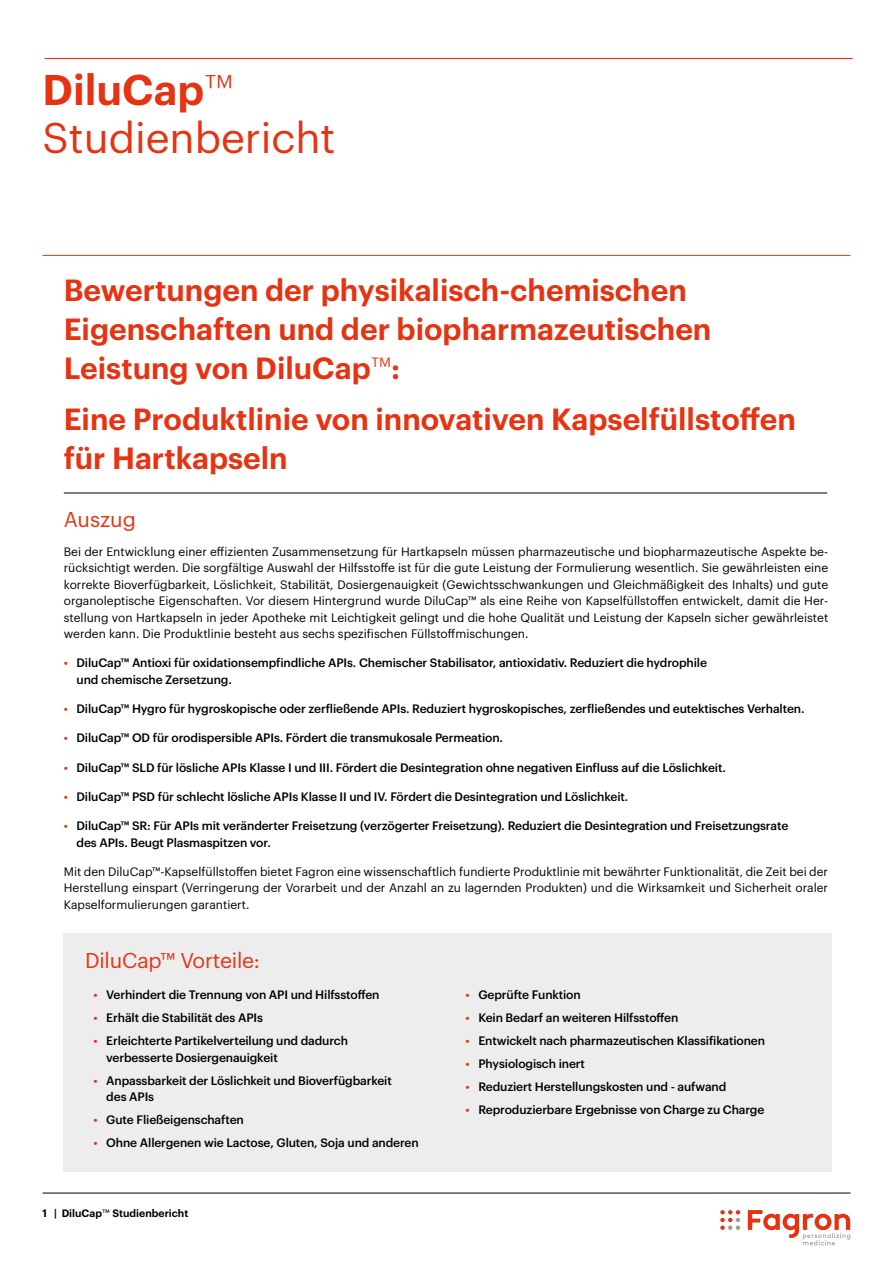
<style>
.page{position:relative;width:893px;height:1263px;background:#fff}
.page>*{position:absolute;margin:0;border:0;box-sizing:border-box;transform-origin:0 0}
.t1{font:42px/48px "Graphik";color:#e63312}
.t2{font:600 30px/39px "Graphik";color:#e63312}
.t3{font:21px "Graphik";letter-spacing:-.01em;color:#e63312}
.t4{font:500 12px/16.5px "Graphik";letter-spacing:-.01em;color:#000}
.t5{font:12px/16.5px "Graphik";color:#000;text-align:justify}
.t6{font:600 10.5px "Graphik";color:#000}
.s1{font-weight:600}
.s2{font-weight:300}
.s3{color:#e63312}
.s4{font-weight:400}
</style>
<div class="page">
<hr style="left:45px;top:58px;width:808px;height:1px;background:#e63312">
<hr style="left:43px;top:255px;width:807px;height:1px;background:#e63312">
<hr style="left:64px;top:493px;width:763px;height:1px;background:#000">
<div style="left:63px;top:933px;width:768px;height:238px;background:#ededed"></div>
<hr style="left:43px;top:1193px;width:807px;height:1px;background:#000">
<svg style="left:720px;top:1210px;width:20px;height:20px"></svg>
<svg style="left:748px;top:1210px;width:102px;height:35px"></svg>
<h1 class="t1" style="left:43px;top:62px;width:294px"><span class="s1">DiluCap</span><span class="s2">™<br></span>Studienbericht</h1>
<h2 class="t2" style="left:64px;top:268px;width:649px">Bewertungen der physikalisch-chemischen<br>Eigenschaften und der biopharmazeutischen<br>Leistung von DiluCap<span class="s2">™</span>:</h2>
<h2 class="t2" style="left:64px;top:397px;width:734px">Eine Produktlinie von innovativen Kapselfüllstoffen für Hartkapseln</h2>
<h3 class="t3" style="left:64px;top:503px;width:74px">Auszug</h3>
<p class="t5" style="left:64px;top:542px;width:766px">Bei der Entwicklung einer effizienten Zusammensetzung für Hartkapseln müssen pharmazeutische und biopharmazeutische Aspekte be&shy;rücksichtigt werden. Die sorgfältige Auswahl der Hilfsstoffe ist für die gute Leistung der Formulierung wesentlich. Sie gewährleisten eine korrekte Bioverfügbarkeit, Löslichkeit, Stabilität, Dosiergenauigkeit (Gewichtsschwankungen und Gleichmäßigkeit des Inhalts) und gute organoleptische Eigenschaften. Vor diesem Hintergrund wurde DiluCap™ als eine Reihe von Kapselfüllstoffen entwickelt, damit die Her&shy;stellung von Hartkapseln in jeder Apotheke mit Leichtigkeit gelingt und die hohe Qualität und Leistung der Kapseln sicher gewährleistet werden kann. Die Produktlinie besteht aus sechs spezifischen Füllstoffmischungen.</p>
<p class="t4" style="left:77px;top:654px;width:632px;text-indent:-13px"><span class="s3">•</span> DiluCap™ Antioxi für oxidationsempfindliche APIs. Chemischer Stabilisator, antioxidativ. Reduziert die hydrophile und chemische Zersetzung.</p>
<p class="t4" style="left:64px;top:699px;width:742px"><span class="s3">•</span> DiluCap™ Hygro für hygroskopische oder zerfließende APIs. Reduziert hygroskopisches, zerfließendes und eutektisches Verhalten.</p>
<p class="t4" style="left:64px;top:729px;width:441px"><span class="s3">•</span> DiluCap™ OD für orodispersible APIs. Fördert die transmukosale Permeation.</p>
<p class="t4" style="left:64px;top:758px;width:663px"><span class="s3">•</span> DiluCap™ SLD für lösliche APIs Klasse I und III. Fördert die Desintegration ohne negativen Einfluss auf die Löslichkeit.</p>
<p class="t4" style="left:64px;top:787px;width:566px"><span class="s3">•</span> DiluCap™ PSD für schlecht lösliche APIs Klasse II und IV. Fördert die Desintegration und Löslichkeit.</p>
<p class="t4" style="left:77px;top:816px;width:713px;text-indent:-13px"><span class="s3">•</span> DiluCap™ SR: Für APIs mit veränderter Freisetzung (verzögerter Freisetzung). Reduziert die Desintegration und Freisetzungsrate des APIs. Beugt Plasmaspitzen vor.</p>
<p class="t5" style="left:64px;top:862px;width:766px">Mit den DiluCap™-Kapselfüllstoffen bietet Fagron eine wissenschaftlich fundierte Produktlinie mit bewährter Funktionalität, die Zeit bei der Herstellung einspart (Verringerung der Vorarbeit und der Anzahl an zu lagernden Produkten) und die Wirksamkeit und Sicherheit oraler Kapselformulierungen garantiert.</p>
<h3 class="t3" style="left:85px;top:945px;width:176px">DiluCap™ Vorteile:</h3>
<p class="t4" style="left:94px;top:986px;width:287px"><span class="s3">•</span> Verhindert die Trennung von API und Hilfsstoffen</p>
<p class="t4" style="left:94px;top:1009px;width:171px"><span class="s3">•</span> Erhält die Stabilität des APIs</p>
<p class="t4" style="left:106px;top:1031px;width:243px;text-indent:-13px"><span class="s3">•</span> Erleichterte Partikelverteilung und dadurch verbesserte Dosiergenauigkeit</p>
<p class="t4" style="left:106px;top:1071px;width:287px;text-indent:-13px"><span class="s3">•</span> Anpassbarkeit der Löslichkeit und Bioverfügbarkeit des APIs</p>
<p class="t4" style="left:94px;top:1110px;width:152px"><span class="s3">•</span> Gute Fließeigenschaften</p>
<p class="t4" style="left:94px;top:1133px;width:327px"><span class="s3">•</span> Ohne Allergenen wie Lactose, Gluten, Soja und anderen</p>
<p class="t6" style="left:43px;top:1205px;width:147px">1 | DiluCap<span class="s4">™</span> Studienbericht</p>
<p class="t4" style="left:466px;top:986px;width:117px"><span class="s3">•</span> Geprüfte Funktion</p>
<p class="t4" style="left:466px;top:1009px;width:214px"><span class="s3">•</span> Kein Bedarf an weiteren Hilfsstoffen</p>
<p class="t4" style="left:466px;top:1031px;width:301px"><span class="s3">•</span> Entwickelt nach pharmazeutischen Klassifikationen</p>
<p class="t4" style="left:466px;top:1054px;width:121px"><span class="s3">•</span> Physiologisch inert</p>
<p class="t4" style="left:466px;top:1077px;width:262px"><span class="s3">•</span> Reduziert Herstellungskosten und - aufwand</p>
<p class="t4" style="left:466px;top:1100px;width:300px"><span class="s3">•</span> Reproduzierbare Ergebnisse von Charge zu Charge</p>
</div>
